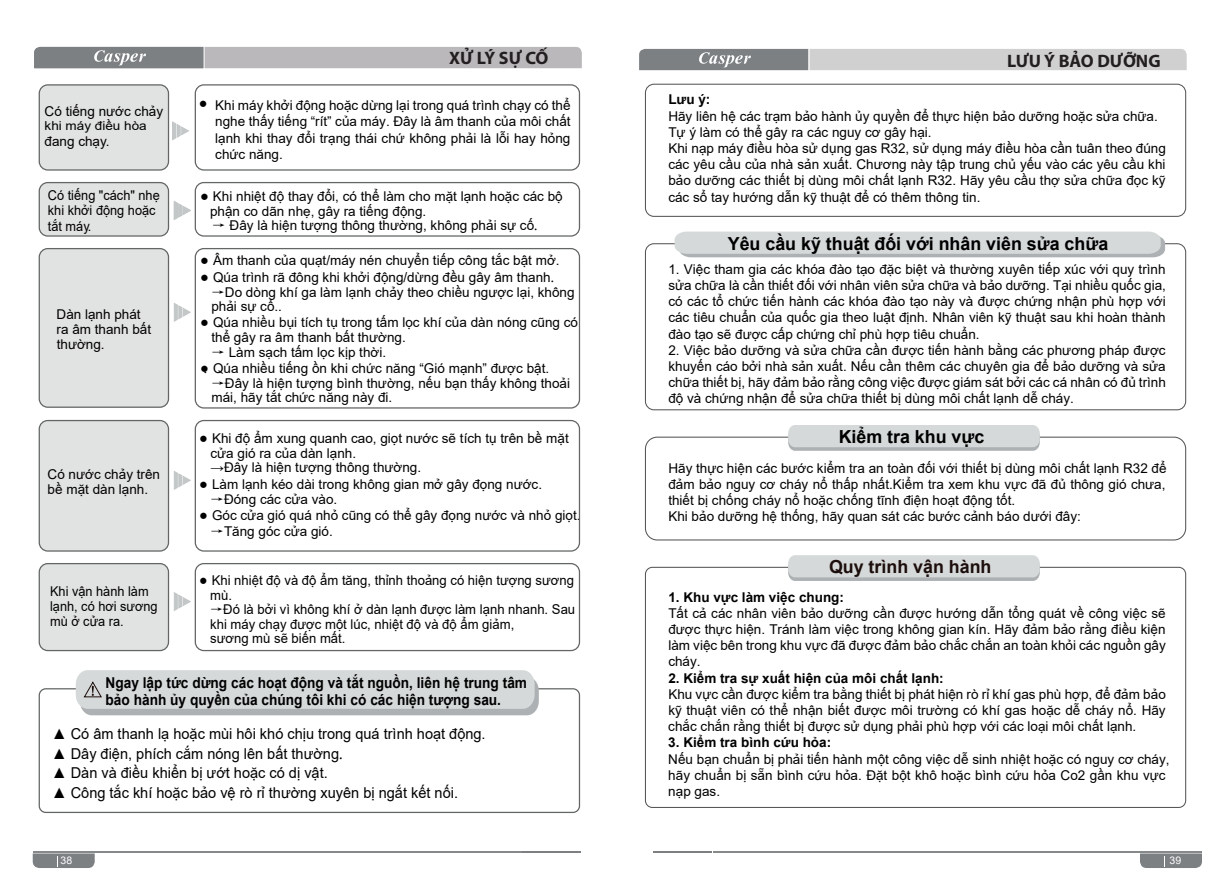
<style>
.page{position:relative;width:1232px;height:893px;background:#fff}
.page>*{position:absolute;margin:0;border:0;box-sizing:border-box;transform-origin:0 0}
.t1{font:700 18px "Arial";color:#000}
.t2{font:700 18px "Myriad Pro";color:#231f20}
.t3{font:700 18px "Arial";color:#1c0e0c}
.t4{font:15px "Arial";color:#000}
.t5{font:700 15px/16.8px "Arial";color:#000;scale:.91 1}
.t6{font:13.5px/16.2px "Arial";color:#000}
.t7{font:700 13.5px "Arial";color:#000}
.t8{font:13.5px/15.1px "Arial";color:#000;scale:.94 1}
.t9{font:13.5px/15.1px "Arial";color:#000;scale:.95 1}
.t10{font:13.5px "Microsoft Ya Hei";color:#000}
.t11{font:12.3px "Arial";color:#000;scale:1.09 1}
.t12{font:10.5px "Arial";color:#fff}
.s1{font-family:"Microsoft Ya Hei"}
.s2{font-family:"N Sim Sun"}
</style>
<div class="page">
<svg style="left:33px;top:853px;width:62px;height:15px"></svg>
<hr style="left:33px;top:851px;width:488px;height:2px;background:#86898a">
<hr style="left:522px;top:851px;width:59px;height:2px;background:#7c8083">
<svg style="left:1140px;top:853px;width:62px;height:15px"></svg>
<hr style="left:713px;top:851px;width:489px;height:2px;background:#86898a">
<hr style="left:653px;top:851px;width:59px;height:2px;background:#7c8083">
<div style="left:39px;top:85px;width:129px;height:85px;background:#e1e2e2;border-radius:9px"></div>
<div style="left:39px;top:84px;width:130px;height:87px;border:1px solid #646666;border-radius:9px"></div>
<svg style="left:172px;top:121px;width:17px;height:19px"></svg>
<div style="left:195px;top:84px;width:385px;height:87px;border:1px solid #646666;border-radius:9px"></div>
<div style="left:39px;top:182px;width:129px;height:54px;background:#e1e2e2;border-radius:9px"></div>
<div style="left:39px;top:182px;width:130px;height:55px;border:1px solid #646666;border-radius:9px"></div>
<svg style="left:174px;top:201px;width:17px;height:19px"></svg>
<div style="left:195px;top:182px;width:385px;height:55px;border:1px solid #646666;border-radius:9px"></div>
<div style="left:39px;top:248px;width:129px;height:159px;background:#e1e2e2;border-radius:9px"></div>
<div style="left:39px;top:248px;width:130px;height:160px;border:1px solid #646666;border-radius:9px"></div>
<svg style="left:174px;top:303px;width:17px;height:19px"></svg>
<div style="left:195px;top:248px;width:385px;height:160px;border:1px solid #646666;border-radius:9px"></div>
<div style="left:39px;top:420px;width:129px;height:131px;background:#e1e2e2;border-radius:9px"></div>
<div style="left:39px;top:420px;width:130px;height:131px;border:1px solid #646666;border-radius:9px"></div>
<svg style="left:174px;top:471px;width:17px;height:19px"></svg>
<div style="left:195px;top:420px;width:385px;height:131px;border:1px solid #646666;border-radius:9px"></div>
<div style="left:39px;top:563px;width:129px;height:87px;background:#e1e2e2;border-radius:9px"></div>
<div style="left:39px;top:563px;width:130px;height:88px;border:1px solid #646666;border-radius:9px"></div>
<svg style="left:174px;top:592px;width:17px;height:19px"></svg>
<div style="left:195px;top:563px;width:385px;height:88px;border:1px solid #646666;border-radius:9px"></div>
<div style="left:39px;top:688px;width:541px;height:125px;border:1px solid #646666;border-radius:7px"></div>
<svg style="left:75px;top:670px;width:465px;height:46px;background:#d1d4d4"></svg>
<svg style="left:34px;top:47px;width:548px;height:21px;background:#a9a9ab"></svg>
<svg style="left:673px;top:231px;width:493px;height:27px;background:#d2d5d6"></svg>
<div style="left:645px;top:84px;width:541px;height:133px;border:1px solid #575857;border-radius:9px"></div>
<div style="left:645px;top:436px;width:541px;height:104px;border:1px solid #575857;border-radius:12px"></div>
<svg style="left:787px;top:425px;width:253px;height:26px;background:#d1d4d4"></svg>
<svg style="left:787px;top:555px;width:253px;height:26px;background:#d1d4d4"></svg>
<svg style="left:639px;top:49px;width:547px;height:21px;background:#b9b9bb"></svg>
<p class="t6" style="left:45px;top:103px;width:120px">Có tiếng nước chảy</p>
<p class="t11" style="left:45px;top:117px;width:95px">khi máy điều hòa</p>
<p class="t6" style="left:45px;top:133px;width:67px">đang chạy.</p>
<p class="t8" style="left:48px;top:188px;width:121px">Có tiếng "cách" nhẹ khi khởi động hoặc tắt máy.</p>
<p class="t6" style="left:57px;top:307px;width:96px;line-height:15.1px">Dàn lạnh phát ra âm thanh bất thường.</p>
<p class="t6" style="left:48px;top:466px;width:114px;line-height:15.1px">Có nước chảy trên bề mặt dàn lạnh.</p>
<h1 class="t2" style="left:449px;top:46px;width:101px">XỬ LÝ SỰ CỐ</h1>
<p class="t10" style="left:199px;top:94px;width:10px">●</p>
<p class="t6" style="left:215px;top:97px;width:357px;text-align:justify">Khi máy khởi động hoặc dừng lại trong quá trình chạy có thể nghe thấy tiếng “rít” của máy. Đây là âm thanh của môi chất lạnh khi thay đổi trạng thái chứ không phải là lỗi hay hỏng chức năng.</p>
<p class="t6" style="left:210px;top:189px;width:354px;line-height:15px;text-indent:-10px"><span class="s1">●</span> Khi nhiệt độ thay đổi, có thể làm cho mặt lạnh hoặc các bộ phận co dãn nhẹ, gây ra tiếng động.</p>
<p class="t6" style="left:212px;top:217px;width:327px"><span class="s2">→</span> Đây là hiện tượng thông thường, không phải sự cố<span class="s1">.</span></p>
<p class="t6" style="left:200px;top:252px;width:361px"><span class="s1">●</span> Âm thanh của quạt/máy nén chuyển tiếp công tắc bật mở.</p>
<p class="t6" style="left:200px;top:269px;width:355px"><span class="s1">●</span> Qúa trình rã đông khi khởi động/dừng đều gây âm thanh<span class="s1">.</span></p>
<p class="t6" style="left:211px;top:285px;width:365px;line-height:14.2px"><span class="s2">→</span>Do dòng khí ga làm lạnh chảy theo chiều ngược lại, không phải sự cố..</p>
<p class="t6" style="left:211px;top:315px;width:368px;line-height:15px;text-indent:-11px"><span class="s1">●</span> Qúa nhiều bụi tích tụ trong tấm lọc khí của dàn nóng cũng có thể gây ra âm thanh bất thường.</p>
<p class="t6" style="left:211px;top:344px;width:176px"><span class="s2">→</span> Làm sạch tấm lọc kịp thời.</p>
<p class="t6" style="left:200px;top:360px;width:350px"><span class="s1">● .</span> Qúa nhiều tiếng ồn khi chức năng “Gió mạnh” được bật.</p>
<p class="t6" style="left:211px;top:376px;width:360px;line-height:14.2px"><span class="s2">→</span>Đây là hiện tượng bình thường, nếu bạn thấy không thoải mái, hãy tắt chức năng này đi.</p>
<p class="t6" style="left:210px;top:431px;width:360px;line-height:15px;text-indent:-11px"><span class="s1">●</span> Khi độ ẩm xung quanh cao, giọt nước sẽ tích tụ trên bề mặt cửa gió ra của dàn lạnh.</p>
<p class="t6" style="left:210px;top:459px;width:212px">→Đây là hiện tượng thông thường.</p>
<p class="t6" style="left:199px;top:476px;width:344px"><span class="s1">●</span> Làm lạnh kéo dài trong không gian mở gây đọng nước.</p>
<p class="t6" style="left:210px;top:490px;width:128px"><span class="s2">→</span>Đóng các cửa vào.</p>
<p class="t6" style="left:199px;top:507px;width:383px"><span class="s1">●</span> Góc cửa gió quá nhỏ cũng có thể gây đọng nước và nhỏ giọt.</p>
<p class="t6" style="left:210px;top:523px;width:124px"><span class="s2">→</span>Tăng góc cửa gió.</p>
<p class="t6" style="left:210px;top:572px;width:365px;line-height:15px;text-indent:-11px"><span class="s1">●</span> Khi nhiệt độ và độ ẩm tăng, thỉnh thoảng có hiện tượng sương mù.</p>
<p class="t6" style="left:210px;top:602px;width:366px;line-height:14.2px"><span class="s2">→</span>Đó là bởi vì không khí ở dàn lạnh được làm lạnh nhanh. Sau khi máy chạy được một lúc, nhiệt độ và độ ẩm giảm,<br>sương mù sẽ biến mất.</p>
<p class="t5" style="left:106px;top:674px;width:465px">Ngay lập tức dừng các hoạt động và tắt nguồn, liên hệ trung tâm bảo hành ủy quyền của chúng tôi khi có các hiện tượng sau.</p>
<p class="t4" style="left:52px;top:723px;width:435px"><span class="s1">▲</span> Có âm thanh lạ hoặc mùi hôi khó chịu trong quá trình hoạt động.</p>
<p class="t4" style="left:52px;top:743px;width:292px"><span class="s1">▲</span> Dây điện, phích cắm nóng lên bất thường<span class="s1">.</span></p>
<p class="t4" style="left:52px;top:762px;width:277px"><span class="s1">▲</span> Dàn và điều khiển bị ướt hoặc có dị vật.</p>
<p class="t4" style="left:52px;top:782px;width:407px"><span class="s1">▲</span> Công tắc khí hoặc bảo vệ rò rỉ thường xuyên bị ngắt kết nối.</p>
<p class="t9" style="left:50px;top:583px;width:115px">Khi vận hành làm lạnh, có hơi sương mù ở cửa ra.</p>
<h1 class="t2" style="left:1007px;top:49px;width:155px">LƯU Ý BẢO DƯỠNG</h1>
<p class="t7" style="left:668px;top:90px;width:44px">Lưu ý:</p>
<p class="t6" style="left:668px;top:108px;width:499px">Hãy liên hệ các trạm bảo hành ủy quyền để thực hiện bảo dưỡng hoặc sửa chữa.<br>Tự ý làm có thể gây ra các nguy cơ gây hại.<br>Khi nạp máy điều hòa sử dụng gas R32, sử dụng máy điều hòa cần tuân theo đúng các yêu cầu của nhà sản xuất. Chương này tập trung chủ yếu vào các yêu cầu khi bảo dưỡng các thiết bị dùng môi chất lạnh R32. Hãy yêu cầu thợ sửa chữa đọc kỹ các sổ tay hướng dẫn kỹ thuật để có thêm thông tin.</p>
<h1 class="t1" style="left:728px;top:231px;width:382px">Yêu cầu kỹ thuật đối với nhân viên sửa chữa</h1>
<p class="t6" style="left:668px;top:261px;width:499px;text-align:justify">1. Việc tham gia các khóa đào tạo đặc biệt và thường xuyên tiếp xúc với quy trình sửa chữa là cần thiết đối với nhân viên sửa chữa và bảo dưỡng. Tại nhiều quốc gia, có các tổ chức tiến hành các khóa đào tạo này và được chứng nhận phù hợp với các tiêu chuẩn của quốc gia theo luật định. Nhân viên kỹ thuật sau khi hoàn thành đào tạo sẽ được cấp chứng chỉ phù hợp tiêu chuẩn.</p>
<p class="t6" style="left:668px;top:342px;width:499px;text-align:justify">2. Việc bảo dưỡng và sửa chữa cần được tiến hành bằng các phương pháp được khuyến cáo bởi nhà sản xuất. Nếu cần thêm các chuyên gia để bảo dưỡng và sửa chữa thiết bị, hãy đảm bảo rằng công việc được giám sát bởi các cá nhân có đủ trình độ và chứng nhận để sửa chữa thiết bị dùng môi chất lạnh dễ cháy.</p>
<h1 class="t1" style="left:838px;top:424px;width:147px">Kiểm tra khu vực</h1>
<p class="t6" style="left:668px;top:460px;width:500px">Hãy thực hiện các bước kiểm tra an toàn đối với thiết bị dùng môi chất lạnh R32 để đảm bảo nguy cơ cháy nổ thấp nhất.Kiểm tra xem khu vực đã đủ thông gió chưa, thiết bị chống cháy nổ hoặc chống tĩnh điện hoạt động tốt.<br>Khi bảo dưỡng hệ thống, hãy quan sát các bước cảnh báo dưới đây:</p>
<h1 class="t3" style="left:829px;top:554px;width:164px">Quy trình vận hành</h1>
<p class="t7" style="left:668px;top:587px;width:177px">1. Khu vực làm việc chung:</p>
<p class="t6" style="left:668px;top:605px;width:499px;text-align:justify">Tất cả các nhân viên bảo dưỡng cần được hướng dẫn tổng quát về công việc sẽ được thực hiện. Tránh làm việc trong không gian kín. Hãy đảm bảo rằng điều kiện làm việc bên trong khu vực đã được đảm bảo chắc chắn an toàn khỏi các nguồn gây cháy.</p>
<p class="t7" style="left:668px;top:668px;width:277px">2. Kiểm tra sự xuất hiện của môi chất lạnh:</p>
<p class="t6" style="left:668px;top:686px;width:499px;text-align:justify">Khu vực cần được kiểm tra bằng thiết bị phát hiện rò rỉ khí gas phù hợp, để đảm bảo kỹ thuật viên có thể nhận biết được môi trường có khí gas hoặc dễ cháy nổ. Hãy chắc chắn rằng thiết bị được sử dụng phải phù hợp với các loại môi chất lạnh.</p>
<p class="t7" style="left:668px;top:733px;width:164px">3. Kiểm tra bình cứu hỏa:</p>
<p class="t6" style="left:668px;top:750px;width:503px">Nếu bạn chuẩn bị phải tiến hành một công việc dễ sinh nhiệt hoặc có nguy cơ cháy, hãy chuẩn bị sẵn bình cứu hỏa. Đặt bột khô hoặc bình cứu hỏa Co2 gần khu vực nạp gas.</p>
<p class="t12" style="left:61px;top:853px;width:13px">38</p>
<p class="t12" style="left:1169px;top:853px;width:13px">39</p>
</div>
